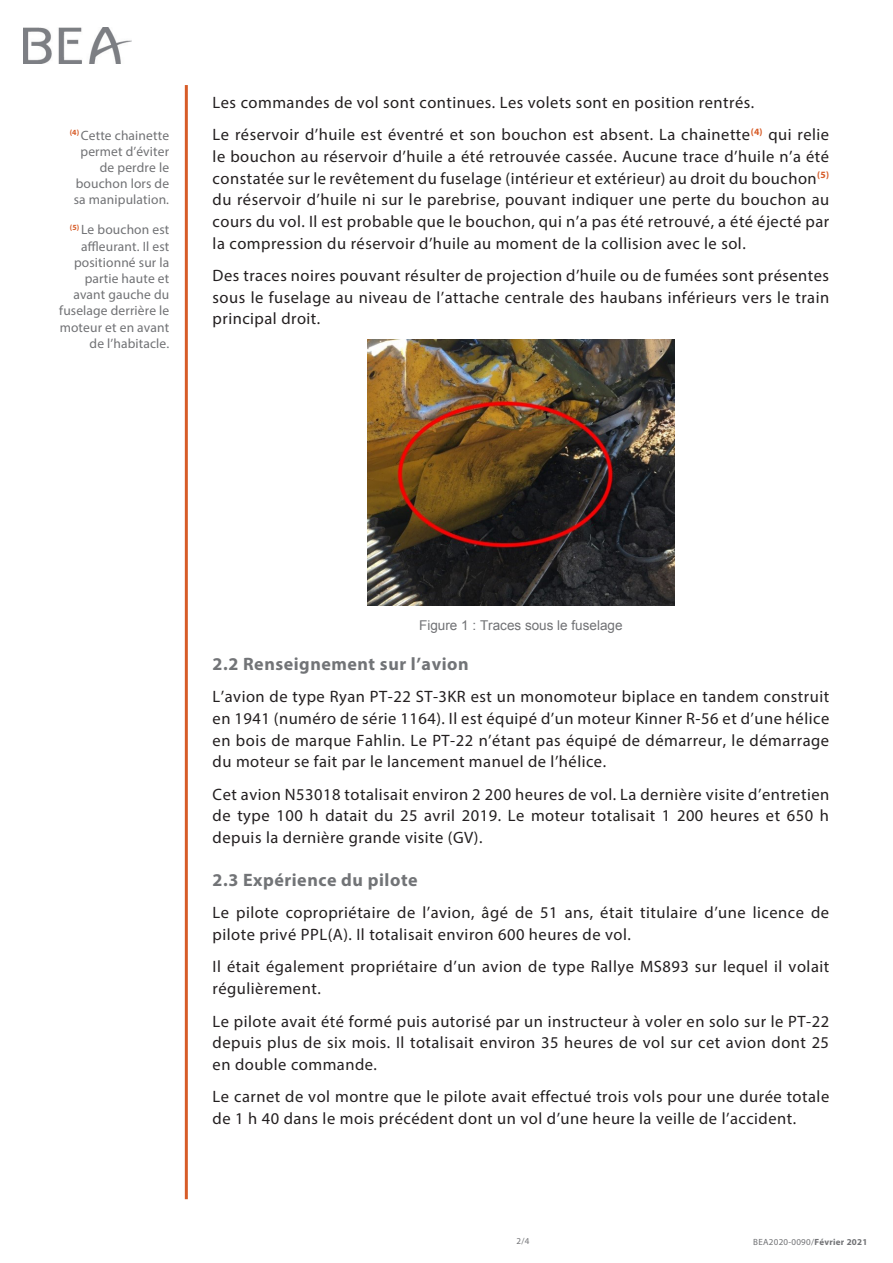
<style>
.page{position:relative;width:893px;height:1263px;background:#fff}
.page>*{position:absolute;margin:0;border:0;box-sizing:border-box;transform-origin:0 0}
.Titre_2{font:700 18px "Myriad Pro";letter-spacing:.03em;color:#727477}
.t1{font:16.5px/21.6px "Myriad Pro";letter-spacing:.03em;color:#231f20;text-align:justify}
.Note{font:13.5px/16.2px "Myriad Pro";letter-spacing:.01em;color:#717275;text-align:right}
.Légende{font:13.5px "Arial";color:#717275}
.t2{font:9px "Myriad Pro";letter-spacing:.03em;color:#717275}
.s1{font-weight:700}
</style>
<div class="page">
<hr style="left:185px;top:85px;width:3px;height:1114px;background:#d75c28">
<img style="left:23px;top:28px;width:109px;height:36px">
<img style="left:367px;top:340px;width:308px;height:265px">
<p class="Note" style="left:70px;top:127px;width:101px"><sup>(4)</sup> Cette chainette permet d’éviter de perdre le bouchon lors de sa manipulation.</p>
<p class="Note" style="left:59px;top:222px;width:112px"><sup>(5)</sup> Le bouchon est affleurant. Il est positionné sur la partie haute et avant gauche du fuselage derrière le moteur et en avant de l’habitacle.</p>
<p class="t1" style="left:213px;top:91px;width:543px">Les commandes de vol sont continues. Les volets sont en position rentrés.</p>
<p class="t1" style="left:213px;top:124px;width:618px">Le réservoir d’huile est éventré et son bouchon est absent. La chainette<sup>(4)</sup> qui relie le bouchon au réservoir d’huile a été retrouvée cassée. Aucune trace d’huile n’a été constatée sur le revêtement du fuselage (intérieur et extérieur) au droit du bouchon<sup>(5) </sup>du réservoir d’huile ni sur le parebrise, pouvant indiquer une perte du bouchon au cours du vol. Il est probable que le bouchon, qui n’a pas été retrouvé, a été éjecté par la compression du réservoir d’huile au moment de la collision avec le sol.</p>
<p class="t1" style="left:213px;top:264px;width:618px">Des traces noires pouvant résulter de projection d’huile ou de fumées sont présentes sous le fuselage au niveau de l’attache centrale des haubans inférieurs vers le train principal droit.</p>
<p class="Légende" style="left:419px;top:616px;width:205px">Figure 1 : Traces sous le fuselage</p>
<p class="Titre_2" style="left:213px;top:652px;width:258px">2.2 Renseignement sur l’avion</p>
<p class="t1" style="left:213px;top:686px;width:618px">L’avion de type Ryan PT-22 ST-3KR est un monomoteur biplace en tandem construit en 1941 (numéro de série 1164). Il est équipé d’un moteur Kinner R-56 et d’une hélice en bois de marque Fahlin. Le PT-22 n’étant pas équipé de démarreur, le démarrage du moteur se fait par le lancement manuel de l’hélice.</p>
<p class="t1" style="left:213px;top:783px;width:618px">Cet avion N53018 totalisait environ 2 200 heures de vol. La dernière visite d’entretien de type 100 h datait du 25 avril 2019. Le moteur totalisait 1 200 heures et 650 h depuis la dernière grande visite (GV).</p>
<p class="Titre_2" style="left:213px;top:868px;width:207px">2.3 Expérience du pilote</p>
<p class="t1" style="left:213px;top:902px;width:618px">Le pilote copropriétaire de l’avion, âgé de 51 ans, était titulaire d’une licence de pilote privé PPL(A). Il totalisait environ 600 heures de vol.</p>
<p class="t1" style="left:213px;top:956px;width:618px">Il était également propriétaire d’un avion de type Rallye MS893 sur lequel il volait régulièrement.</p>
<p class="t1" style="left:213px;top:1010px;width:618px">Le pilote avait été formé puis autorisé par un instructeur à voler en solo sur le PT-22 depuis plus de six mois. Il totalisait environ 35 heures de vol sur cet avion dont 25 en double commande.</p>
<p class="t1" style="left:213px;top:1085px;width:618px">Le carnet de vol montre que le pilote avait effectué trois vols pour une durée totale de 1 h 40 dans le mois précédent dont un vol d’une heure la veille de l’accident.</p>
<p class="t2" style="left:517px;top:1236px;width:14px">2/4</p>
<p class="t2" style="left:753px;top:1236px;width:116px">BEA2020-0090/<span class="s1">Février 2021</span></p>
</div>
